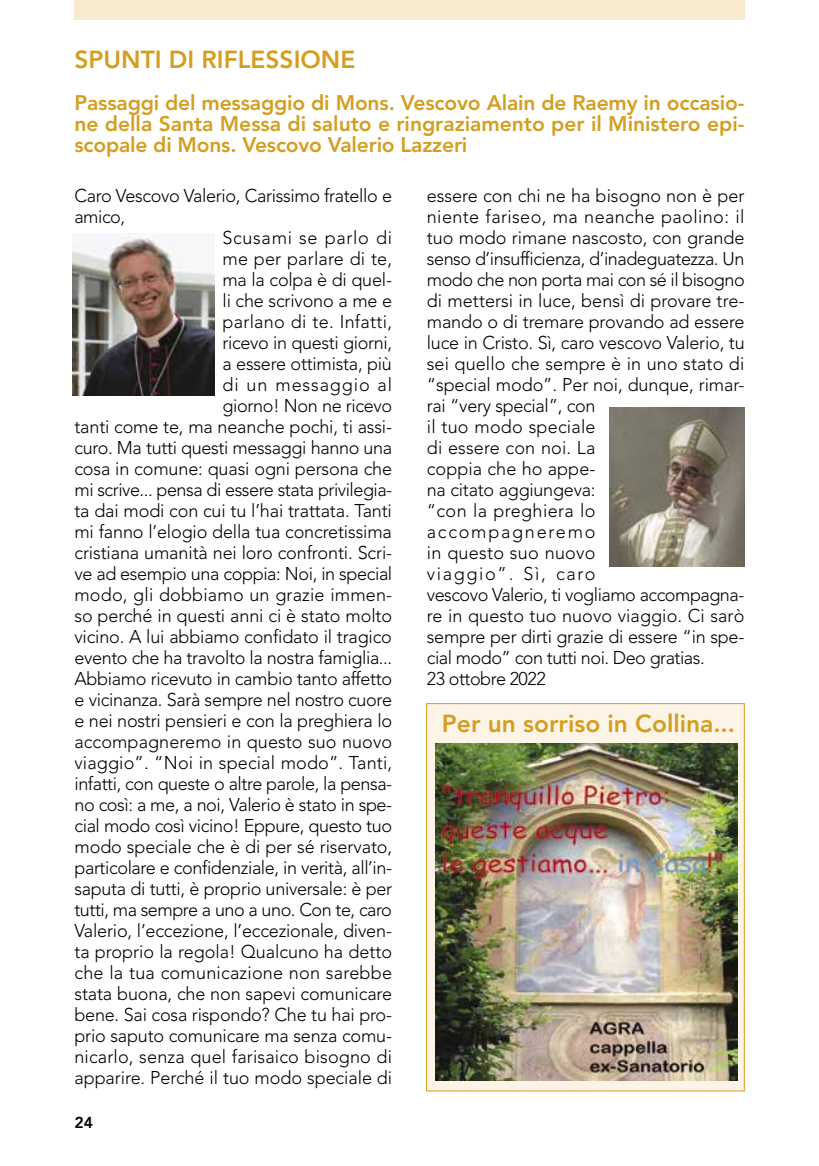
<style>
.page{position:relative;width:819px;height:1166px;background:#fff}
.page>*{position:absolute;margin:0;border:0;box-sizing:border-box;transform-origin:0 0}
.t1{font:800 24.5px "Avenir";color:#d49e21}
.t2{font:800 21px/21px "Avenir";letter-spacing:-.01em;color:#d49e21;text-align:justify}
.t3{font:300 18.38px/21px "Avenir";letter-spacing:-.01em;color:#000}
.t4{font:300 18.38px "Avenir";letter-spacing:.01em;color:#000}
.t5{font:300 18.38px "Avenir";letter-spacing:.015em;color:#000}
.t6{font:300 18.38px "Avenir";letter-spacing:.04em;color:#000}
.t7{font:300 18.38px "Avenir";letter-spacing:.05em;color:#000}
.t8{font:800 15.75px "Avenir";color:#000}
</style>
<div class="page">
<div style="left:74px;top:0;width:670px;height:20px;background:#f7eacf"></div>
<div style="left:426px;top:703px;width:318px;height:388px;background:#fbf4e7;border:1px solid #d49e21"></div>
<img style="left:435px;top:744px;width:302px;height:336px">
<img style="left:73px;top:233px;width:142px;height:162px">
<img style="left:609px;top:408px;width:135px;height:158px">
<h1 class="t1" style="left:74px;top:45px;width:282px">SPUNTI DI RIFLESSIONE</h1>
<p class="t2" style="left:74px;top:92px;width:671px">Passaggi del messaggio di Mons. Vescovo Alain de Raemy in occasio&shy;ne della Santa Messa di saluto e ringraziamento per il Ministero epi&shy;scopale di Mons. Vescovo Valerio Lazzeri</p>
<p class="t3" style="left:74px;top:185px;width:319px">Caro Vescovo Valerio, Carissimo fratello e</p>
<p class="t3" style="left:74px;top:206px;width:52px">amico,</p>
<p class="t6" style="left:222px;top:227px;width:171px">Scusami se parlo di</p>
<p class="t4" style="left:222px;top:248px;width:171px">me per parlare di te,</p>
<p class="t3" style="left:222px;top:269px;width:171px">ma la colpa è di quel-</p>
<p class="t3" style="left:222px;top:290px;width:171px">li che scrivono a me e</p>
<p class="t5" style="left:222px;top:311px;width:171px">parlano di te. Infatti,</p>
<p class="t3" style="left:222px;top:332px;width:171px">ricevo in questi giorni,</p>
<p class="t3" style="left:222px;top:353px;width:171px">a essere ottimista, più</p>
<p class="t7" style="left:222px;top:374px;width:171px">di un messaggio al</p>
<p class="t3" style="left:222px;top:395px;width:171px">giorno! Non ne ricevo</p>
<p class="t3" style="left:74px;top:416px;width:319px">tanti come te, ma neanche pochi, ti assi-</p>
<p class="t3" style="left:74px;top:437px;width:319px">curo. Ma tutti questi messaggi hanno una</p>
<p class="t3" style="left:74px;top:458px;width:319px">cosa in comune: quasi ogni persona che</p>
<p class="t3" style="left:74px;top:479px;width:319px">mi scrive... pensa di essere stata privilegia-</p>
<p class="t3" style="left:74px;top:500px;width:319px">ta dai modi con cui tu l’hai trattata. Tanti</p>
<p class="t3" style="left:74px;top:521px;width:319px">mi fanno l’elogio della tua concretissima</p>
<p class="t3" style="left:74px;top:542px;width:319px">cristiana umanità nei loro confronti. Scri-</p>
<p class="t3" style="left:74px;top:563px;width:319px">ve ad esempio una coppia: Noi, in special</p>
<p class="t4" style="left:74px;top:584px;width:319px">modo, gli dobbiamo un grazie immen-</p>
<p class="t3" style="left:74px;top:605px;width:319px">so perché in questi anni ci è stato molto</p>
<p class="t3" style="left:74px;top:626px;width:319px">vicino. A lui abbiamo confidato il tragico</p>
<p class="t3" style="left:74px;top:647px;width:319px">evento che ha travolto la nostra famiglia...</p>
<p class="t3" style="left:74px;top:668px;width:319px">Abbiamo ricevuto in cambio tanto affetto</p>
<p class="t3" style="left:74px;top:689px;width:319px">e vicinanza. Sarà sempre nel nostro cuore</p>
<p class="t3" style="left:74px;top:710px;width:319px">e nei nostri pensieri e con la preghiera lo</p>
<p class="t3" style="left:74px;top:731px;width:319px">accompagneremo in questo suo nuovo</p>
<p class="t4" style="left:74px;top:752px;width:319px">viaggio”. “Noi in special modo”. Tanti,</p>
<p class="t3" style="left:74px;top:773px;width:319px">infatti, con queste o altre parole, la pensa-</p>
<p class="t3" style="left:74px;top:794px;width:319px">no così: a me, a noi, Valerio è stato in spe-</p>
<p class="t3" style="left:74px;top:815px;width:319px">cial modo così vicino! Eppure, questo tuo</p>
<p class="t3" style="left:74px;top:836px;width:319px">modo speciale che è di per sé riservato,</p>
<p class="t3" style="left:74px;top:857px;width:319px">particolare e confidenziale, in verità, all’in-</p>
<p class="t3" style="left:74px;top:878px;width:319px">saputa di tutti, è proprio universale: è per</p>
<p class="t3" style="left:74px;top:899px;width:319px">tutti, ma sempre a uno a uno. Con te, caro</p>
<p class="t3" style="left:74px;top:920px;width:319px">Valerio, l’eccezione, l’eccezionale, diven-</p>
<p class="t3" style="left:74px;top:941px;width:319px">ta proprio la regola! Qualcuno ha detto</p>
<p class="t4" style="left:74px;top:962px;width:319px">che la tua comunicazione non sarebbe</p>
<p class="t3" style="left:74px;top:983px;width:319px">stata buona, che non sapevi comunicare</p>
<p class="t3" style="left:74px;top:1004px;width:319px">bene. Sai cosa rispondo? Che tu hai pro-</p>
<p class="t3" style="left:74px;top:1025px;width:319px">prio saputo comunicare ma senza comu-</p>
<p class="t4" style="left:74px;top:1046px;width:319px">nicarlo, senza quel farisaico bisogno di</p>
<p class="t3" style="left:74px;top:1067px;width:319px">apparire. Perché il tuo modo speciale di</p>
<p class="t3" style="left:427px;top:185px;width:319px">essere con chi ne ha bisogno non è per niente fariseo, ma neanche paolino: il tuo modo rimane nascosto, con grande senso d’insufficienza, d’inadeguatezza. Un modo che non porta mai con sé il bisogno di mettersi in luce, bensì di provare tre&shy;mando o di tremare provando ad essere luce in Cristo. Sì, caro vescovo Valerio, tu sei quello che sempre è in uno stato di “special modo”. Per noi, dunque, rimar&shy;rai “very special”, con<br>il tuo modo speciale<br>di essere con noi. La<br>coppia che ho appe-<br>na citato aggiungeva:<br>“con la preghiera lo accompagneremo<br>in questo suo nuovo<br>viaggio”. Sì, caro<br>vescovo Valerio, ti vogliamo accompagna&shy;re in questo tuo nuovo viaggio. Ci sarò sempre per dirti grazie di essere “in spe&shy;cial modo” con tutti noi. Deo gratias.<br>23 ottobre 2022</p>
<h1 class="t1" style="left:442px;top:709px;width:295px">Per un sorriso in Collina...</h1>
<p class="t8" style="left:74px;top:1113px;width:20px">24</p>
</div>
